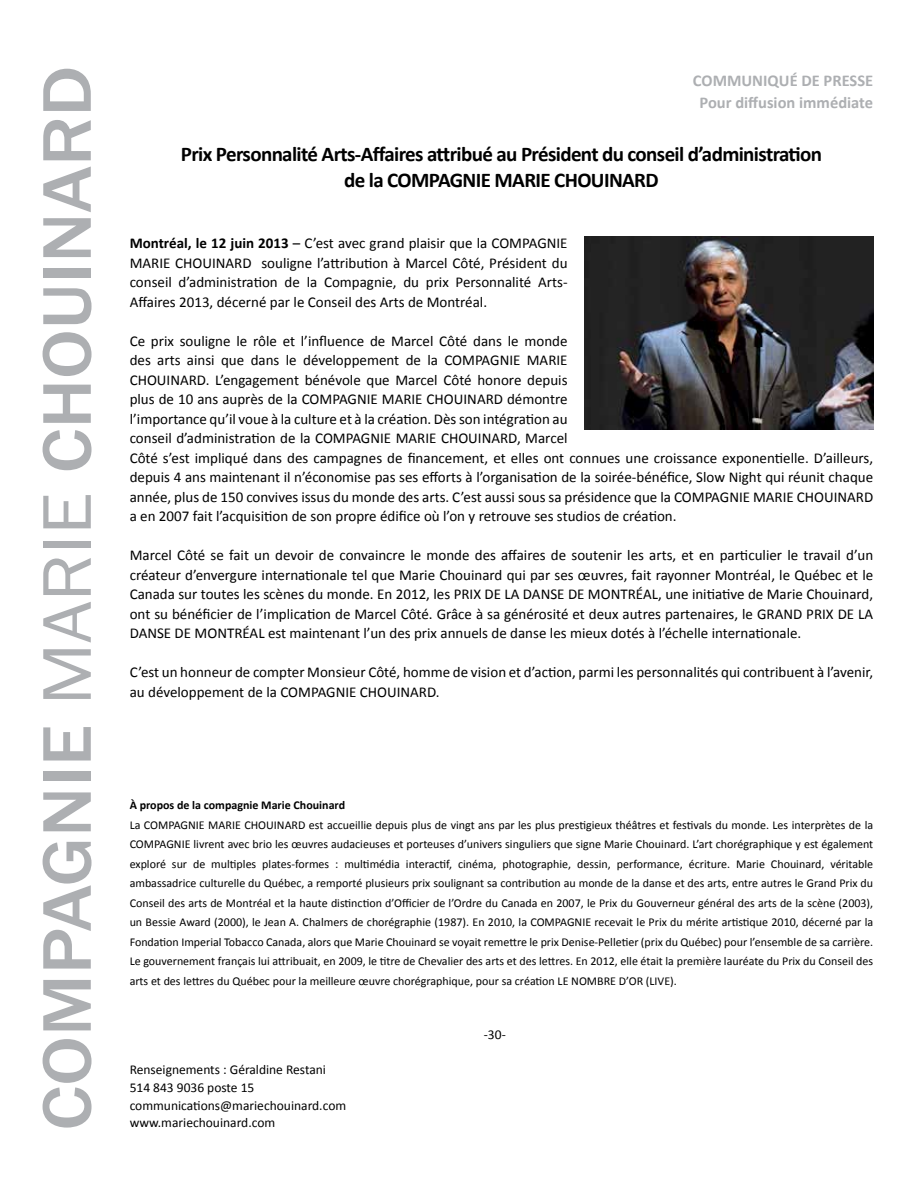
<style>
.page{position:relative;width:918px;height:1188px;background:#fff}
.page>*{position:absolute;margin:0;border:0;box-sizing:border-box;transform-origin:0 0}
.t1{font:500 71.25px "Franklin Gothic";color:#adafb2;scale:1.08 1}
.t2{font:700 21px/25.2px "Calibri";letter-spacing:-.03em;color:#000;text-align:center}
.t3{font:700 16.5px/21.6px "Calibri";color:#adafb2;text-align:center}
.t4{font:15px/19.5px "Calibri";color:#000;text-align:justify}
.t5{font:13.5px/18px "Calibri";color:#000}
.t6{font:12px/19.5px "Calibri";color:#000;text-align:justify}
.t7{font:700 12px "Calibri";color:#000}
.s1{font-weight:400}
.s2{font-weight:700}
</style>
<div class="page">
<img style="left:585px;top:237px;width:288px;height:192px">
<h1 class="t1" style="left:23px;top:1131px;width:987px;rotate:-90deg">COMPAGNIE <span class="s1">MARIE</span> CHOUINARD</h1>
<p class="t3" style="left:693px;top:70px;width:182px">COMMUNIQUÉ DE PRESSE<br>Pour diffusion immédiate</p>
<h2 class="t2" style="left:181px;top:142px;width:643px">Prix Personnalité Arts-Affaires attribué au Président du conseil d’administration de la COMPAGNIE MARIE CHOUINARD</h2>
<p class="t4" style="left:130px;top:233px;width:439px"><span class="s2">Montréal, le 12 juin 2013</span> – C’est avec grand plaisir que la COMPAGNIE MARIE CHOUINARD souligne l’attribution à Marcel Côté, Président du conseil d’administration de la Compagnie, du prix Personnalité Arts-Affaires 2013, décerné par le Conseil des Arts de Montréal.</p>
<p class="t4" style="left:130px;top:331px;width:745px;text-align:left">Ce prix souligne le rôle et l’influence de Marcel Côté dans le monde<br>des arts ainsi que dans le développement de la COMPAGNIE MARIE<br>CHOUINARD. L’engagement bénévole que Marcel Côté honore depuis<br>plus de 10 ans auprès de la COMPAGNIE MARIE CHOUINARD démontre<br>l’importance qu’il voue à la culture et à la création. Dès son intégration au<br>conseil d’administration de la COMPAGNIE MARIE CHOUINARD, Marcel<br>Côté s’est impliqué dans des campagnes de financement, et elles ont connues une croissance exponentielle. D’ailleurs, depuis 4 ans maintenant il n’économise pas ses efforts à l’organisation de la soirée-bénéfice, Slow Night qui réunit chaque année, plus de 150 convives issus du monde des arts. C’est aussi sous sa présidence que la COMPAGNIE MARIE CHOUINARD a en 2007 fait l’acquisition de son propre édifice où l’on y retrouve ses studios de création.</p>
<p class="t4" style="left:130px;top:545px;width:745px">Marcel Côté se fait un devoir de convaincre le monde des affaires de soutenir les arts, et en particulier le travail d’un créateur d’envergure internationale tel que Marie Chouinard qui par ses œuvres, fait rayonner Montréal, le Québec et le Canada sur toutes les scènes du monde. En 2012, les PRIX DE LA DANSE DE MONTRÉAL, une initiative de Marie Chouinard, ont su bénéficier de l’implication de Marcel Côté. Grâce à sa générosité et deux autres partenaires, le GRAND PRIX DE LA DANSE DE MONTRÉAL est maintenant l’un des prix annuels de danse les mieux dotés à l’échelle internationale.</p>
<p class="t4" style="left:130px;top:662px;width:745px">C’est un honneur de compter Monsieur Côté, homme de vision et d’action, parmi les personnalités qui contribuent à l’avenir, au développement de la COMPAGNIE CHOUINARD.</p>
<p class="t7" style="left:130px;top:798px;width:217px">À propos de la compagnie Marie Chouinard</p>
<p class="t6" style="left:130px;top:815px;width:745px">La COMPAGNIE MARIE CHOUINARD est accueillie depuis plus de vingt ans par les plus prestigieux théâtres et festivals du monde. Les interprètes de la COMPAGNIE livrent avec brio les œuvres audacieuses et porteuses d’univers singuliers que signe Marie Chouinard. L’art chorégraphique y est également exploré sur de multiples plates-formes : multimédia interactif, cinéma, photographie, dessin, performance, écriture. Marie Chouinard, véritable ambassadrice culturelle du Québec, a remporté plusieurs prix soulignant sa contribution au monde de la danse et des arts, entre autres le Grand Prix du Conseil des arts de Montréal et la haute distinction d’Officier de l’Ordre du Canada en 2007, le Prix du Gouverneur général des arts de la scène (2003), un Bessie Award (2000), le Jean A. Chalmers de chorégraphie (1987). En 2010, la COMPAGNIE recevait le Prix du mérite artistique 2010, décerné par la Fondation Imperial Tobacco Canada, alors que Marie Chouinard se voyait remettre le prix Denise-Pelletier (prix du Québec) pour l’ensemble de sa carrière.<br>Le gouvernement français lui attribuait, en 2009, le titre de Chevalier des arts et des lettres. En 2012, elle était la première lauréate du Prix du Conseil des arts et des lettres du Québec pour la meilleure œuvre chorégraphique, pour sa création LE NOMBRE D’OR (LIVE).</p>
<p class="t5" style="left:484px;top:1026px;width:23px">-30-</p>
<p class="t5" style="left:130px;top:1060px;width:218px">Renseignements : Géraldine Restani<br>514 843 9036 poste 15 communications@mariechouinard.com www.mariechouinard.com</p>
</div>
